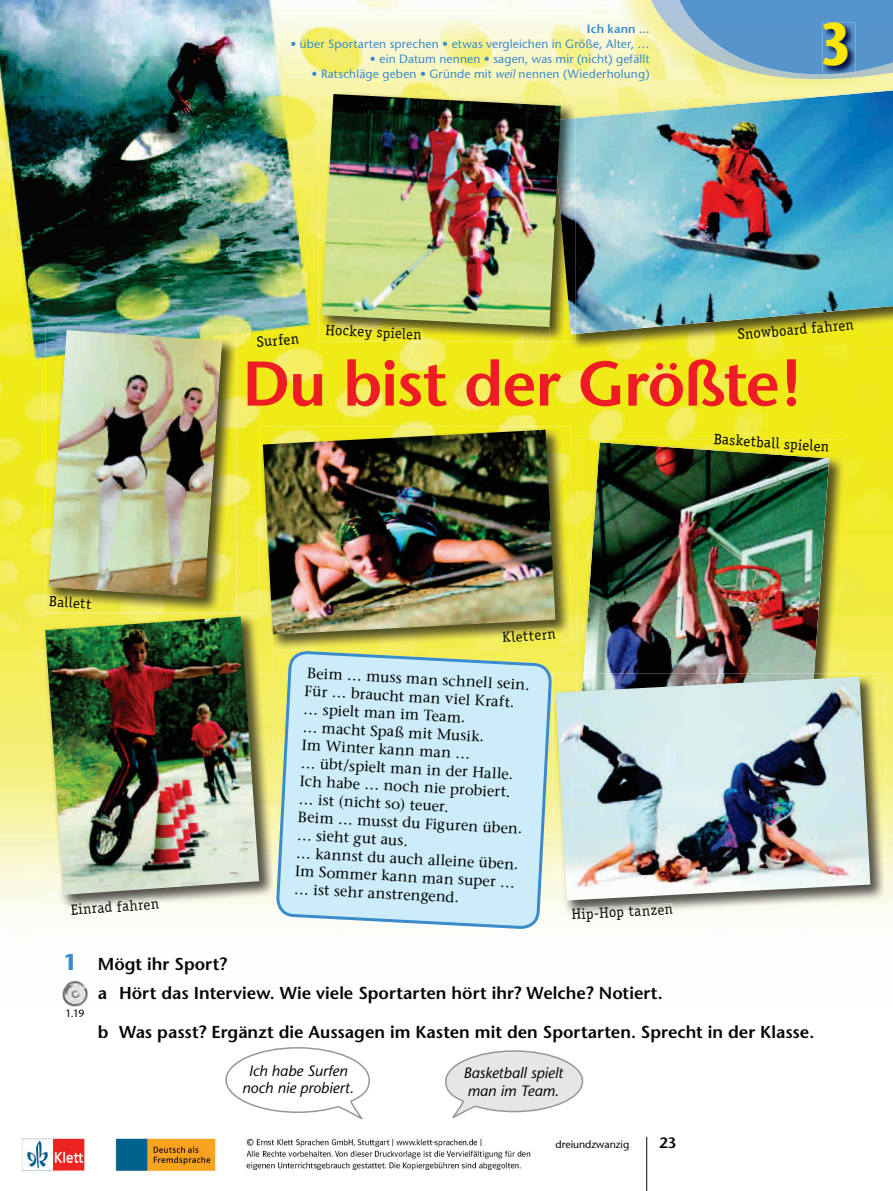
<style>
.page{position:relative;width:893px;height:1191px;background:#fff}
.page>*{position:absolute;margin:0;border:0;box-sizing:border-box;transform-origin:0 0}
.t1{font:600 63px "Stone Sans";letter-spacing:-.02em;color:#ee1d23}
.t2{font:700 60px "Stone Sans";color:#fae605;scale:.8 1}
.t3{font:600 17.25px/29.5px "Stone Sans";color:#040504}
.t4{font:15px/18px "Stone Serif";color:#040504}
.t5{font:italic 15px/17.2px "Stone Sans";color:#040504;text-align:center}
.t6{font:15px "Officina Serif";color:#040504}
.t7{font:15px "Officina Serif";color:#040506}
.t8{font:15px "Officina Serif";color:#020404}
.t9{font:600 15px "Stone Sans";color:#040504}
.t10{font:12px "Stone Sans";letter-spacing:.01em;color:#3b8ac9}
.t11{font:600 12px "Stone Sans";letter-spacing:.015em;color:#3b8ac9}
.t12{font:10.5px "Stone Sans";color:#040504}
.s1{color:#3c8ac8}
.s2{color:#418abe}
.s3{color:#448ab8}
.s4{font-style:italic}
.s5{color:#030403}
.s6{color:#020403}
.s7{color:#040506}
.s8{color:#020404}
.s9{color:#040403}
.s10{color:#020302}
.s11{font-weight:700;font-size:22.5px;color:#3b8ac9}
</style>
<div class="page">
<img style="left:0;top:0;width:893px;height:1007px">
<hr style="left:646px;top:1136px;width:1px;height:55px;background:#040504">
<img style="left:610px;top:0;width:283px;height:86px">
<img style="left:610px;top:24px;width:39px;height:9px">
<img style="left:610px;top:39px;width:38px;height:12px">
<img style="left:610px;top:54px;width:39px;height:12px">
<img style="left:610px;top:69px;width:39px;height:12px">
<img style="left:651px;top:0;width:242px;height:79px">
<img style="left:679px;top:0;width:214px;height:74px">
<img style="left:823px;top:22px;width:33px;height:52px">
<img style="left:62px;top:980px;width:26px;height:26px">
<svg style="left:225px;top:1047px;width:145px;height:73px"></svg>
<svg style="left:445px;top:1050px;width:139px;height:69px"></svg>
<img style="left:576px;top:439px;width:268px;height:234px">
<img style="left:583px;top:442px;width:246px;height:231px">
<img style="left:549px;top:86px;width:344px;height:263px">
<img style="left:576px;top:90px;width:317px;height:244px">
<svg style="left:276px;top:651px;width:276px;height:278px;background:#cae8ef"></svg>
<img style="left:42px;top:613px;width:232px;height:296px">
<img style="left:71px;top:898px;width:88px;height:11px">
<img style="left:45px;top:616px;width:214px;height:279px">
<img style="left:260px;top:426px;width:310px;height:223px">
<img style="left:502px;top:628px;width:54px;height:14px">
<img style="left:260px;top:613px;width:14px;height:36px">
<img style="left:263px;top:430px;width:292px;height:204px">
<img style="left:553px;top:673px;width:332px;height:242px">
<img style="left:579px;top:673px;width:235px;height:3px">
<img style="left:572px;top:903px;width:101px;height:12px">
<img style="left:556px;top:676px;width:314px;height:224px">
<img style="left:45px;top:327px;width:192px;height:285px">
<img style="left:49px;top:598px;width:43px;height:11px">
<img style="left:49px;top:330px;width:173px;height:268px">
<img style="left:319px;top:91px;width:257px;height:250px">
<img style="left:552px;top:118px;width:24px;height:216px">
<img style="left:326px;top:327px;width:95px;height:14px">
<img style="left:322px;top:94px;width:239px;height:233px">
<img style="left:21px;top:1138px;width:510px;height:33px">
<p class="t11" style="left:587px;top:24px;width:64px">Ich ka<span class="s1">nn</span> <span class="s2">..</span><span class="s3">.</span></p>
<p class="t10" style="left:290px;top:39px;width:361px">• über Sportarten sprechen • etwas vergleichen in Größe, Alter, …</p>
<p class="t10" style="left:370px;top:54px;width:281px">• ein Datum nennen • sagen, was mir (nicht) gefällt</p>
<p class="t10" style="left:312px;top:69px;width:339px">• Ratschläge geben • Gründe mit <span class="s4">weil</span> nennen (Wiederholung)</p>
<h2 class="t2" style="left:820px;top:21px;width:39px">3</h2>
<p class="t6" style="left:256px;top:336px;width:44px;rotate:-5deg">Surfen</p>
<p class="t7" style="left:326px;top:324px;width:98px;rotate:3deg">Hock<span class="s5">ey</span> spielen</p>
<p class="t6" style="left:737px;top:329px;width:118px;rotate:-5deg">Snowboard fahren</p>
<h1 class="t1" style="left:242px;top:359px;width:560px">Du bist der Größte!</h1>
<p class="t6" style="left:49px;top:595px;width:44px;rotate:4deg">Ba<span class="s6">ll</span><span class="s7">et</span><span class="s8">t</span></p>
<p class="t7" style="left:70px;top:904px;width:90px;rotate:-4deg"><span class="s6">Ei</span><span class="s5">nr</span>ad <span class="s8">f</span>ah<span class="s9">re</span><span class="s5">n</span></p>
<p class="t6" style="left:714px;top:433px;width:117px;rotate:4deg">Basketball spielen</p>
<p class="t8" style="left:502px;top:632px;width:55px;rotate:-4deg">Kl<span class="s7">et</span>t<span class="s7">e</span><span class="s5">rn</span></p>
<p class="t4" style="left:306px;top:665px;width:226px;rotate:3deg">Beim … muss man schnell sein.<br>Für … braucht man viel Kraft. … spielt man im Team.<br>… macht Spaß mit Musik.<br>Im Winter kann man …<br>… übt/spielt man in der Halle.<br>Ich habe … noch nie probiert. … ist (nicht so) teuer.<br>Beim … musst du Figuren üben. … sieht gut aus.<br>… kannst du auch alleine üben.<br>Im Sommer kann man super … … ist sehr anstrengend.</p>
<p class="t7" style="left:571px;top:908px;width:103px;rotate:-3deg"><span class="s8">Hi</span>p-<span class="s10">H</span>o<span class="s5">p</span> <span class="s8">ta</span>nzen</p>
<p class="t3" style="left:98px;top:950px;width:566px;text-indent:-34px"><span class="s11">1</span> Mögt ihr Sport?<br>a Hört das Interview. Wie viele Sportarten hört ihr? Welche? Notiert.</p>
<p class="t3" style="left:98px;top:1019px;width:718px">b Was passt? Ergänzt die Aussagen im Kasten mit den Sportarten. Sprecht in der Klasse.</p>
<p class="t12" style="left:66px;top:1009px;width:20px">1.19</p>
<p class="t5" style="left:242px;top:1063px;width:113px">Ich habe Surfen noch nie probiert.</p>
<p class="t5" style="left:463px;top:1066px;width:101px;text-align:left">Basketball spielt man im Team.</p>
<p class="t12" style="left:555px;top:1140px;width:75px">dreiundzwanzig</p>
<p class="t9" style="left:659px;top:1137px;width:19px">23</p>
</div>
